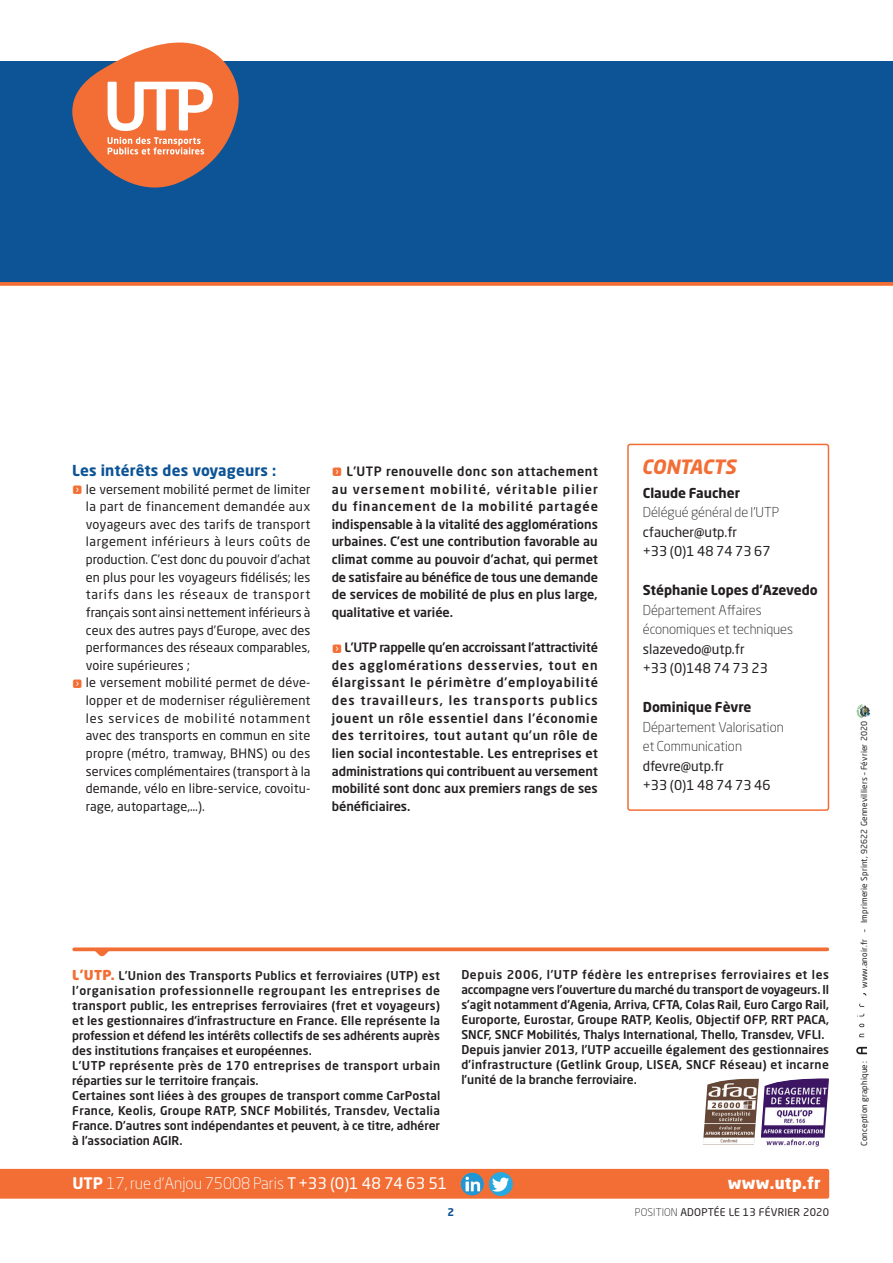
<style>
.page{position:relative;width:893px;height:1263px;background:#fff}
.page>*{position:absolute;margin:0;border:0;box-sizing:border-box;transform-origin:0 0}
.t1{font:italic 700 19.5px "Neo Sans Pro";letter-spacing:-.02em;color:#f26e35}
.t2{font:300 15.75px "Neo Sans Pro";color:#fff}
.t3{font:900 15.75px "Neo Sans Pro";letter-spacing:.02em;color:#fff}
.t4{font:700 15px "Neo Sans Pro";letter-spacing:.01em;color:#0d5496}
.t5{font:300 13.5px/19.5px "Neo Sans Pro";color:#231f20}
.t6{font:13.5px/19.5px "Neo Sans Pro";color:#231f20}
.t7{font:700 13.5px "Neo Sans Pro";color:#231f20}
.t8{font:500 12.75px/17.5px "Neo Sans Pro";color:#231f20;text-align:justify}
.t9{font:12.75px "Neo Sans Pro";letter-spacing:.01em;color:#231f20}
.t10{font:12.75px "Neo Sans Pro";letter-spacing:.03em;color:#231f20}
.t11{font:12.75px "Neo Sans Pro";letter-spacing:.045em;color:#231f20}
.t12{font:12.75px "Neo Sans Pro";letter-spacing:.055em;color:#231f20}
.t13{font:12.75px "Neo Sans Pro";letter-spacing:.06em;color:#231f20}
.t14{font:500 12px/15px "Neo Sans Pro";letter-spacing:.01em;color:#231f20}
.t15{font:10.5px "Neo Sans Pro";letter-spacing:.02em;color:#231f20}
.t16{font:700 10.5px "Neo Sans Pro";color:#0d5496}
.t17{font:8.25px "Neo Sans Pro";letter-spacing:.02em;color:#231f20}
.s1{font-weight:900;font-size:13.5px;color:#f26e35}
.s2{font-weight:700}
.s3{font-weight:400}
.s4{font-weight:300}
</style>
<div class="page">
<div style="left:0;top:62px;width:893px;height:221px;background:#0d5496"></div>
<img style="left:856px;top:703px;width:16px;height:16px;border-radius:8px">
<svg style="left:859px;top:1024px;width:5px;height:3px"></svg>
<svg style="left:856px;top:1034px;width:11px;height:20px"></svg>
<svg style="left:859px;top:993px;width:8px;height:14px"></svg>
<div style="left:0;top:1169px;width:829px;height:29px;background:#f26e35"></div>
<svg style="left:72px;top:42px;width:171px;height:146px"></svg>
<svg style="left:74px;top:947px;width:753px;height:4px;background:#f37e4c"></svg>
<svg style="left:93px;top:949px;width:18px;height:7px"></svg>
<img style="left:761px;top:1078px;width:68px;height:69px">
<img style="left:703px;top:1079px;width:56px;height:64px">
<svg style="left:0;top:282px;width:893px;height:4px;background:#f07540"></svg>
<img style="left:461px;top:1172px;width:23px;height:23px;border-radius:11px">
<img style="left:489px;top:1172px;width:24px;height:24px;border-radius:12px">
<div style="left:627px;top:444px;width:202px;height:367px;border:2px solid #f26e35;border-radius:2px"></div>
<p class="t4" style="left:72px;top:461px;width:205px">Les intérêts des voyageurs :</p>
<p class="t9" style="left:72px;top:481px;width:240px"><sub>f</sub> le versement mobilité permet de limiter</p>
<p class="t10" style="left:86px;top:499px;width:226px">la part de financement demandée aux</p>
<p class="t9" style="left:86px;top:516px;width:226px">voyageurs avec des tarifs de transport</p>
<p class="t11" style="left:86px;top:534px;width:226px">largement inférieurs à leurs coûts de</p>
<p class="t9" style="left:86px;top:551px;width:226px">production. C’est donc du pouvoir d’achat</p>
<p class="t9" style="left:86px;top:569px;width:226px">en plus pour les voyageurs fidélisés; les</p>
<p class="t12" style="left:86px;top:587px;width:226px">tarifs dans les réseaux de transport</p>
<p class="t9" style="left:86px;top:604px;width:226px">français sont ainsi nettement inférieurs à</p>
<p class="t9" style="left:86px;top:622px;width:226px">ceux des autres pays d’Europe, avec des</p>
<p class="t9" style="left:86px;top:640px;width:226px">performances des réseaux comparables,</p>
<p class="t9" style="left:86px;top:657px;width:106px">voire supérieures ;</p>
<p class="t9" style="left:72px;top:675px;width:240px"><sub>f</sub> le versement mobilité permet de déve-</p>
<p class="t9" style="left:86px;top:693px;width:226px">lopper et de moderniser régulièrement</p>
<p class="t13" style="left:86px;top:710px;width:226px">les services de mobilité notamment</p>
<p class="t9" style="left:86px;top:728px;width:226px">avec des transports en commun en site</p>
<p class="t10" style="left:86px;top:745px;width:226px">propre (métro, tramway, BHNS) ou des</p>
<p class="t9" style="left:86px;top:763px;width:226px">services complémentaires (transport à la</p>
<p class="t9" style="left:86px;top:781px;width:226px">demande, vélo en libre-service, covoitu-</p>
<p class="t9" style="left:86px;top:798px;width:120px">rage, autopartage,…).</p>
<p class="t8" style="left:332px;top:462px;width:268px"><sub>f</sub> L’UTP renouvelle donc son attachement au versement mobilité, véritable pilier du financement de la mobilité partagée indispensable à la vitalité des agglomérations urbaines. C’est une contribution favorable au climat comme au pouvoir d’achat, qui permet de satisfaire au bénéfice de tous une demande de services de mobilité de plus en plus large, qualitative et variée.</p>
<p class="t8" style="left:332px;top:638px;width:268px"><sub>f</sub> L’UTP rappelle qu’en accroissant l’attractivité des agglomérations desservies, tout en élargissant le périmètre d’employabilité des travailleurs, les transports publics jouent un rôle essentiel dans l’économie des territoires, tout autant qu’un rôle de lien social incontestable. Les entreprises et administrations qui contribuent au versement mobilité sont donc aux premiers rangs de ses bénéficiaires.</p>
<h1 class="t1" style="left:641px;top:455px;width:96px">CONTACTS</h1>
<p class="t7" style="left:643px;top:484px;width:99px">Claude Faucher</p>
<p class="t5" style="left:643px;top:502px;width:138px">Délégué général de l’UTP</p>
<p class="t6" style="left:643px;top:522px;width:129px">cfaucher@utp.fr<br>+33 (0)1 48 74 73 67</p>
<p class="t7" style="left:643px;top:582px;width:177px">Stéphanie Lopes d’Azevedo</p>
<p class="t5" style="left:643px;top:600px;width:152px">Département Affaires économiques et techniques</p>
<p class="t6" style="left:643px;top:639px;width:127px">slazevedo@utp.fr +33 (0)148 74 73 23</p>
<p class="t7" style="left:643px;top:699px;width:110px">Dominique Fèvre</p>
<p class="t5" style="left:643px;top:717px;width:142px">Département Valorisation et Communication</p>
<p class="t6" style="left:643px;top:756px;width:129px">dfevre@utp.fr<br>+33 (0)1 48 74 73 46</p>
<p class="t14" style="left:72px;top:968px;width:370px"><span class="s1">L’UTP.</span> L'Union des Transports Publics et ferroviaires (UTP) est l’organisation professionnelle regroupant les entreprises de transport public, les entreprises ferroviaires (fret et voyageurs) et les gestionnaires d’infrastructure en France. Elle représente la profession et défend les intérêts collectifs de ses adhérents auprès des institutions françaises et européennes.<br>L’UTP représente près de 170 entreprises de transport urbain réparties sur le territoire français.<br>Certaines sont liées à des groupes de transport comme CarPostal France, Keolis, Groupe RATP, SNCF Mobilités, Transdev, Vectalia France. D’autres sont indépendantes et peuvent, à ce titre, adhérer à l’association AGIR.</p>
<p class="t14" style="left:461px;top:967px;width:369px">Depuis 2006, l’UTP fédère les entreprises ferroviaires et les accompagne vers l’ouverture du marché du transport de voyageurs. Il s’agit notamment d’Agenia, Arriva, CFTA, Colas Rail, Euro Cargo Rail, Europorte, Eurostar, Groupe RATP, Keolis, Objectif OFP, RRT PACA, SNCF, SNCF Mobilités, Thalys International, Thello, Transdev, VFLI.<br>Depuis janvier 2013, l’UTP accueille également des gestionnaires d’infrastructure (Getlink Group, LISEA, SNCF Réseau) et incarne l’unité de la branche ferroviaire.</p>
<h2 class="t2" style="left:72px;top:1174px;width:376px"><span class="s2">UTP</span> 17, rue d’Anjou 75008 Paris <span class="s3">T+33 (0)1 48 74 63 51</span></h2>
<h2 class="t3" style="left:728px;top:1173px;width:94px">www.utp.fr</h2>
<p class="t15" style="left:635px;top:1206px;width:196px"><span class="s4">POSITION</span> ADOPTÉE LE 13 FÉVRIER 2020</p>
<p class="t16" style="left:447px;top:1205px;width:8px">2</p>
<p class="t17" style="left:859px;top:988px;width:268px;rotate:-90deg">www.anoir.fr – Imprimerie Sprint, 92622 Gennevilliers – Février 2020</p>
<p class="t17" style="left:859px;top:1146px;width:86px;rotate:-90deg">Conception graphique :</p>
</div>
